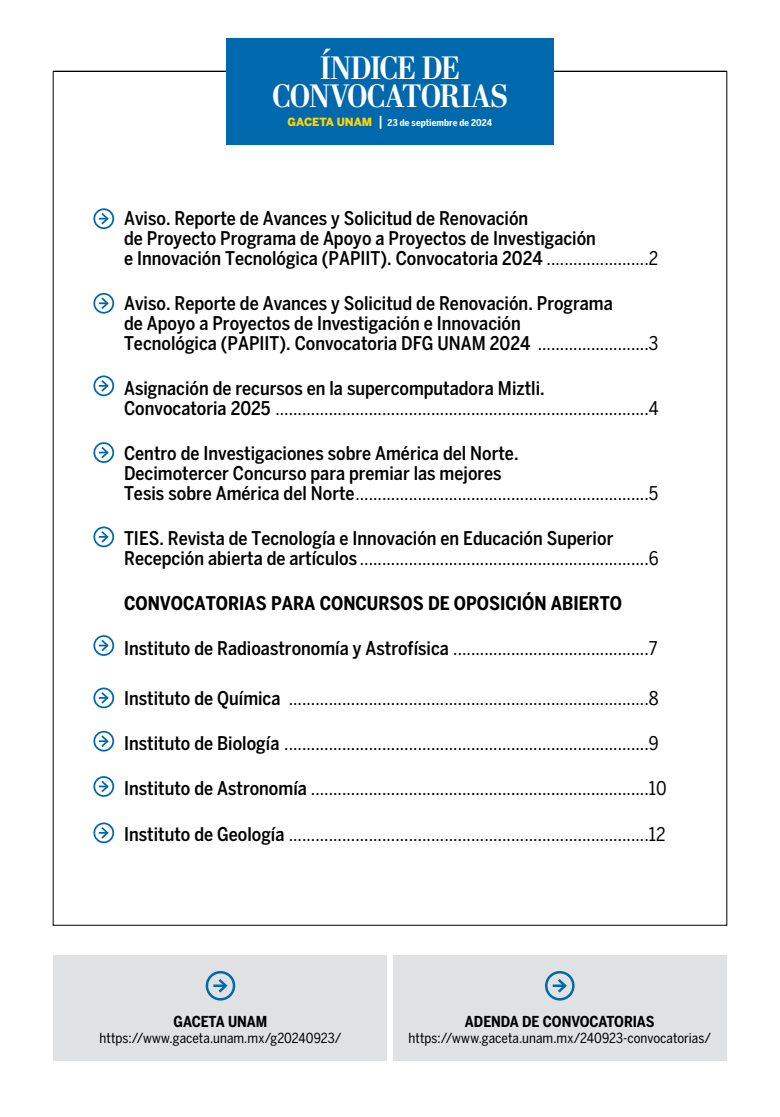
<style>
.page{position:relative;width:780px;height:1117px;background:#fff}
.page>*{position:absolute;margin:0;border:0;box-sizing:border-box;transform-origin:0 0}
.t1{font:700 32.5px/27.5px "Stilson";letter-spacing:-.005em;color:#fff;text-align:center}
.t2{font:500 18.75px/20px "Benton Sans Cond";color:#000}
.t3{font:18.75px/20px "Benton Sans Cond";color:#000}
.t4{font:700 18.75px "Benton Sans Cond";color:#000}
.t5{font:700 15px "Benton Sans Cond";letter-spacing:-.005em;color:#000}
.t6{font:13.75px "Benton Sans Cond";color:#000}
.t7{font:700 9.38px "Benton Sans Cond";letter-spacing:.01em;color:#fff}
.s1{font-family:"Benton Sans";font-weight:900;font-size:11.25px;color:#ffd400}
.s2{font-weight:500;font-size:13.75px}
.s3{font-weight:400}
.s4{font-weight:500}
</style>
<div class="page">
<hr style="left:53px;top:71px;width:673px;height:1px;background:#000">
<div style="left:226px;top:38px;width:328px;height:107px;background:#0068ac"></div>
<div style="left:53px;top:955px;width:334px;height:105px;background:#e0e1e2"></div>
<svg style="left:213px;top:976px;width:16px;height:17px"></svg>
<div style="left:206px;top:970px;width:29px;height:30px;border:2px solid #0068ac;border-radius:50%"></div>
<div style="left:393px;top:955px;width:333px;height:105px;background:#e0e1e2"></div>
<svg style="left:552px;top:976px;width:16px;height:17px"></svg>
<div style="left:545px;top:970px;width:29px;height:30px;border:2px solid #0068ac;border-radius:50%"></div>
<svg style="left:99px;top:211px;width:11px;height:15px"></svg>
<div style="left:93px;top:208px;width:21px;height:21px;border:2px solid #0068ac;border-radius:50%"></div>
<svg style="left:99px;top:296px;width:11px;height:14px"></svg>
<div style="left:93px;top:293px;width:21px;height:20px;border:2px solid #0068ac;border-radius:50%"></div>
<svg style="left:99px;top:378px;width:11px;height:15px"></svg>
<div style="left:93px;top:375px;width:21px;height:21px;border:2px solid #0068ac;border-radius:50%"></div>
<svg style="left:99px;top:445px;width:11px;height:15px"></svg>
<div style="left:93px;top:442px;width:21px;height:21px;border:2px solid #0068ac;border-radius:50%"></div>
<svg style="left:99px;top:529px;width:11px;height:15px"></svg>
<div style="left:93px;top:526px;width:21px;height:21px;border:2px solid #0068ac;border-radius:50%"></div>
<svg style="left:99px;top:638px;width:11px;height:14px"></svg>
<div style="left:93px;top:635px;width:21px;height:20px;border:2px solid #0068ac;border-radius:50%"></div>
<svg style="left:99px;top:690px;width:11px;height:15px"></svg>
<div style="left:93px;top:687px;width:21px;height:21px;border:2px solid #0068ac;border-radius:50%"></div>
<svg style="left:99px;top:733px;width:11px;height:15px"></svg>
<div style="left:93px;top:730px;width:21px;height:21px;border:2px solid #0068ac;border-radius:50%"></div>
<svg style="left:99px;top:779px;width:11px;height:14px"></svg>
<div style="left:93px;top:776px;width:21px;height:20px;border:2px solid #0068ac;border-radius:50%"></div>
<svg style="left:99px;top:825px;width:11px;height:15px"></svg>
<div style="left:93px;top:822px;width:21px;height:21px;border:2px solid #0068ac;border-radius:50%"></div>
<h1 class="t1" style="left:272px;top:54px;width:236px">ÍNDICE DE<br>CONVOCATORIAS</h1>
<p class="t7" style="left:287px;top:117px;width:206px"><span class="s1">GACETA UNAM</span> <span class="s2">|</span> 23 de septiembre de 2024</p>
<p class="t2" style="left:124px;top:207px;width:536px">Aviso. Reporte de Avances y Solicitud de Renovación<br>de Proyecto Programa de Apoyo a Proyectos de Investigación<br>e Innovación Tecnológica (PAPIIT). Convocatoria 2024 <span class="s3">.......................2</span></p>
<p class="t2" style="left:124px;top:293px;width:536px">Aviso. Reporte de Avances y Solicitud de Renovación. Programa<br>de Apoyo a Proyectos de Investigación e Innovación<br>Tecnológica (PAPIIT). Convocatoria DFG UNAM 2024 <span class="s3">.........................3</span></p>
<p class="t3" style="left:124px;top:378px;width:536px"><span class="s4">Asignación de recursos en la supercomputadora Miztli.<br>Convocatoria 2025</span> ....................................................................................4</p>
<p class="t2" style="left:124px;top:443px;width:536px">Centro de Investigaciones sobre América del Norte.<br>Decimotercer Concurso para premiar las mejores<br>Tesis sobre América del Norte<span class="s3">..................................................................5</span></p>
<p class="t2" style="left:124px;top:528px;width:536px">TIES. Revista de Tecnología e Innovación en Educación Superior<br>Recepción abierta de artículos <span class="s3">.................................................................6</span></p>
<p class="t4" style="left:124px;top:592px;width:499px">CONVOCATORIAS PARA CONCURSOS DE OPOSICIÓN ABIERTO</p>
<p class="t3" style="left:124px;top:638px;width:535px"><span class="s4">Instituto de Radioastronomía y Astrofísica</span> ............................................7</p>
<p class="t3" style="left:124px;top:688px;width:536px"><span class="s4">Instituto de Química</span> .................................................................................8</p>
<p class="t3" style="left:124px;top:733px;width:536px"><span class="s4">Instituto de Biología</span> ..................................................................................9</p>
<p class="t3" style="left:124px;top:778px;width:544px"><span class="s4">Instituto de Astronomía</span> ............................................................................10</p>
<p class="t3" style="left:124px;top:824px;width:543px"><span class="s4">Instituto de Geología</span> .................................................................................12</p>
<p class="t5" style="left:173px;top:1012px;width:95px">GACETA UNAM</p>
<p class="t6" style="left:99px;top:1030px;width:243px">https://www.gaceta.unam.mx/g20240923/</p>
<p class="t5" style="left:465px;top:1012px;width:191px">ADENDA DE CONVOCATORIAS</p>
<p class="t6" style="left:408px;top:1030px;width:304px">https://www.gaceta.unam.mx/240923-convocatorias/</p>
</div>
